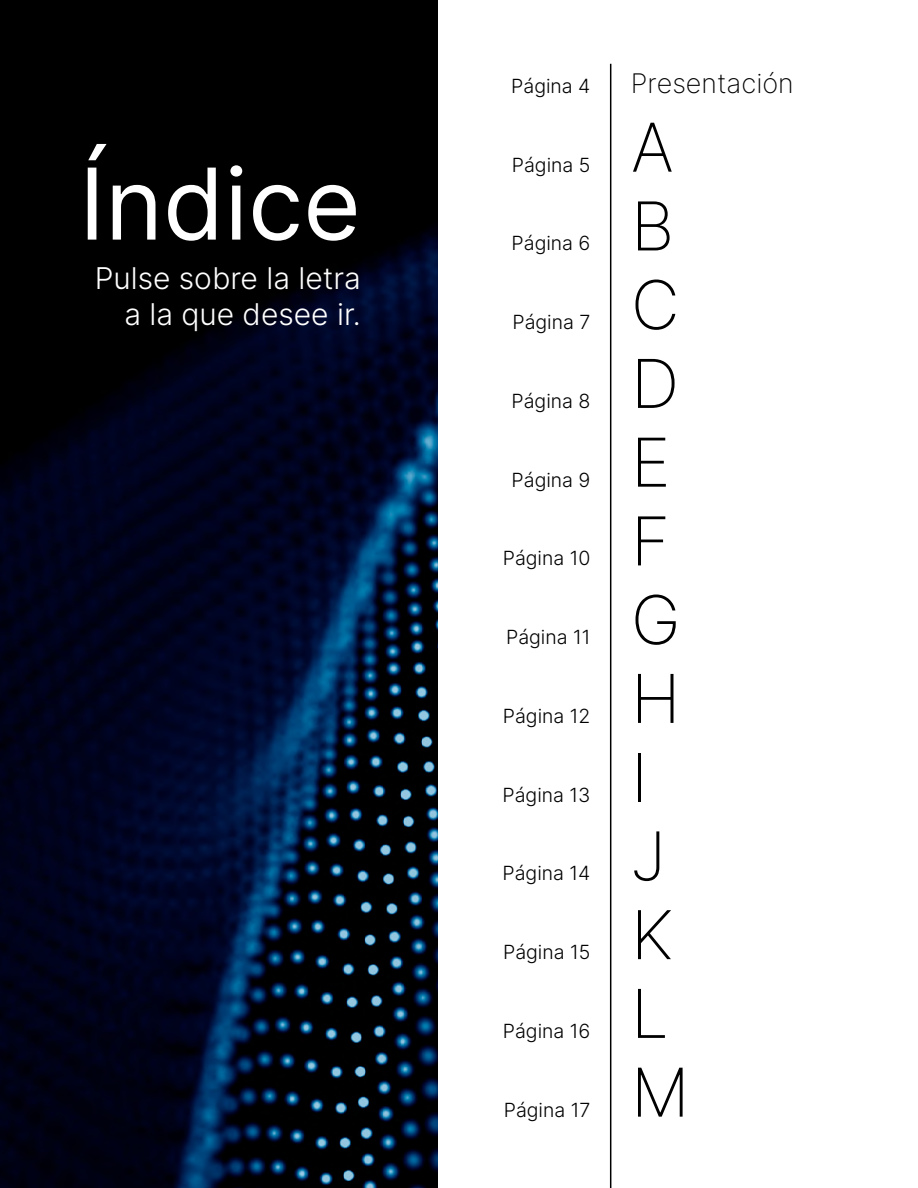
<style>
.page{position:relative;width:918px;height:1188px;background:#fff}
.page>*{position:absolute;margin:0;border:0;box-sizing:border-box;transform-origin:0 0}
.t1{font:99px "Inter";color:#fff}
.t2{font:200 67.35px "Inter";color:#000}
.t3{font:300 30px/36px "Inter";color:#fff;text-align:right}
.t4{font:200 27px "Inter";color:#000}
.t5{font:300 19.5px "Inter";color:#000}
</style>
<div class="page">
<img style="left:0;top:0;width:438px;height:1188px">
<hr style="left:610px;top:64px;width:1px;height:1124px;background:#000">
<h1 class="t1" style="left:79px;top:132px;width:283px">Índice</h1>
<h3 class="t3" style="left:95px;top:259px;width:268px">Pulse sobre la letra a la que desee ir.</h3>
<p class="t5" style="left:511px;top:72px;width:81px">Página 4</p>
<h3 class="t4" style="left:631px;top:64px;width:164px">Presentación</h3>
<p class="t5" style="left:512px;top:151px;width:80px">Página 5</p>
<p class="t5" style="left:512px;top:230px;width:80px">Página 6</p>
<p class="t5" style="left:513px;top:308px;width:79px">Página 7</p>
<p class="t5" style="left:512px;top:387px;width:80px">Página 8</p>
<p class="t5" style="left:512px;top:466px;width:80px">Página 9</p>
<p class="t5" style="left:503px;top:545px;width:89px">Página 10</p>
<p class="t5" style="left:506px;top:623px;width:86px">Página 11</p>
<p class="t5" style="left:503px;top:702px;width:89px">Página 12</p>
<p class="t5" style="left:503px;top:781px;width:89px">Página 13</p>
<p class="t5" style="left:503px;top:860px;width:89px">Página 14</p>
<p class="t5" style="left:503px;top:938px;width:89px">Página 15</p>
<p class="t5" style="left:503px;top:1017px;width:89px">Página 16</p>
<p class="t5" style="left:504px;top:1096px;width:88px">Página 17</p>
<h2 class="t2" style="left:631px;top:99px;width:44px">A</h2>
<h2 class="t2" style="left:631px;top:178px;width:45px">B</h2>
<h2 class="t2" style="left:631px;top:257px;width:50px">C</h2>
<h2 class="t2" style="left:631px;top:336px;width:50px">D</h2>
<h2 class="t2" style="left:631px;top:414px;width:41px">E</h2>
<h2 class="t2" style="left:631px;top:493px;width:41px">F</h2>
<h2 class="t2" style="left:631px;top:572px;width:51px">G</h2>
<h2 class="t2" style="left:631px;top:651px;width:51px">H</h2>
<h2 class="t2" style="left:631px;top:729px;width:19px">I</h2>
<h2 class="t2" style="left:631px;top:808px;width:37px">J</h2>
<h2 class="t2" style="left:631px;top:887px;width:44px">K</h2>
<h2 class="t2" style="left:631px;top:966px;width:39px">L</h2>
<h2 class="t2" style="left:631px;top:1044px;width:60px">M</h2>
</div>
